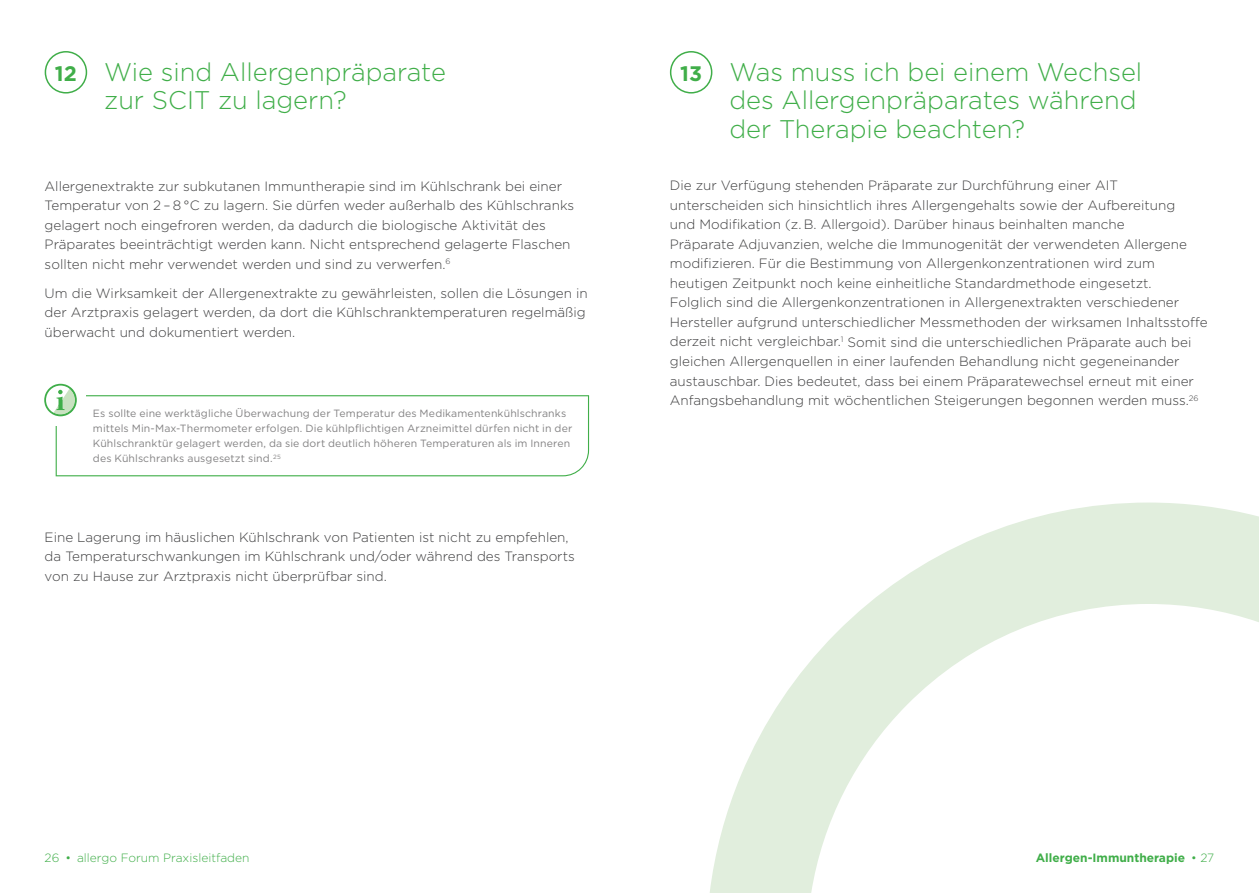
<style>
.page{position:relative;width:1259px;height:893px;background:#fff}
.page>*{position:absolute;margin:0;border:0;box-sizing:border-box;transform-origin:0 0}
.t1{font:300 25.5px/28.5px "Gotham";color:#40ae49}
.t2{font:300 13.5px/19.5px "Gotham";color:#3e3e3f}
.t3{font:300 12px "Gotham";color:#40ae49}
.t4{font:700 12px "Gotham";color:#40ae49}
.t5{font:10.5px/15px "Gotham";letter-spacing:.01em;color:#838283}
.s1{font-weight:700;font-size:21px}
.s2{font-weight:300}
</style>
<div class="page">
<svg style="left:710px;top:503px;width:549px;height:390px"></svg>
<div style="left:45px;top:51px;width:42px;height:43px;border:2px solid #40ae49;border-radius:50%"></div>
<div style="left:670px;top:51px;width:42px;height:43px;border:2px solid #40ae49;border-radius:50%"></div>
<svg style="left:44px;top:384px;width:545px;height:92px"></svg>
<h1 class="t1" style="left:104px;top:57px;width:343px;text-indent:-49px"><span class="s1">12</span> Wie sind Allergenpräparate zur SCIT zu lagern?</h1>
<h1 class="t1" style="left:729px;top:57px;width:414px;text-indent:-49px"><span class="s1">13</span> Was muss ich bei einem Wechsel des Allergenpräparates während der Therapie beachten?</h1>
<p class="t2" style="left:45px;top:176px;width:531px">Allergenextrakte zur subkutanen Immuntherapie sind im Kühlschrank bei einer Temperatur von 2 – 8 °C zu lagern. Sie dürfen weder außerhalb des Kühlschranks gelagert noch eingefroren werden, da dadurch die biologische Aktivität des Präparates beeinträchtigt werden kann. Nicht entsprechend gelagerte Flaschen sollten nicht mehr verwendet werden und sind zu verwerfen.<sup>6</sup></p>
<p class="t2" style="left:45px;top:283px;width:545px">Um die Wirksamkeit der Allergenextrakte zu gewährleisten, sollen die Lösungen in der Arztpraxis gelagert werden, da dort die Kühlschranktemperaturen regelmäßig überwacht und dokumentiert werden.</p>
<p class="t5" style="left:93px;top:406px;width:481px">Es sollte eine werktägliche Überwachung der Temperatur des Medikamentenkühlschranks mittels Min-Max-Thermometer erfolgen. Die kühlpflichtigen Arzneimittel dürfen nicht in der Kühlschranktür gelagert werden, da sie dort deutlich höheren Temperaturen als im Inneren des Kühlschranks ausgesetzt sind.<sup>25</sup></p>
<p class="t2" style="left:45px;top:527px;width:532px">Eine Lagerung im häuslichen Kühlschrank von Patienten ist nicht zu empfehlen, da Temperaturschwankungen im Kühlschrank und/oder während des Transports von zu Hause zur Arztpraxis nicht überprüfbar sind.</p>
<p class="t2" style="left:670px;top:176px;width:539px">Die zur Verfügung stehenden Präparate zur Durchführung einer AIT unterscheiden sich hinsichtlich ihres Allergengehalts sowie der Aufbereitung<br>und Modifikation (z. B. Allergoid). Darüber hinaus beinhalten manche<br>Präparate Adjuvanzien, welche die Immunogenität der verwendeten Allergene modifizieren. Für die Bestimmung von Allergenkonzentrationen wird zum heutigen Zeitpunkt noch keine einheitliche Standardmethode eingesetzt.<br>Folglich sind die Allergenkonzentrationen in Allergenextrakten verschiedener Hersteller aufgrund unterschiedlicher Messmethoden der wirksamen Inhaltsstoffe derzeit nicht vergleichbar.<sup>1</sup> Somit sind die unterschiedlichen Präparate auch bei gleichen Allergenquellen in einer laufenden Behandlung nicht gegeneinander austauschbar. Dies bedeutet, dass bei einem Präparatewechsel erneut mit einer Anfangsbehandlung mit wöchentlichen Steigerungen begonnen werden muss.<sup>26</sup></p>
<p class="t3" style="left:45px;top:850px;width:206px">26 • allergo Forum Praxisleitfaden</p>
<p class="t4" style="left:1035px;top:850px;width:180px">Allergen-Immuntherapie <span class="s2">• 27</span></p>
</div>
